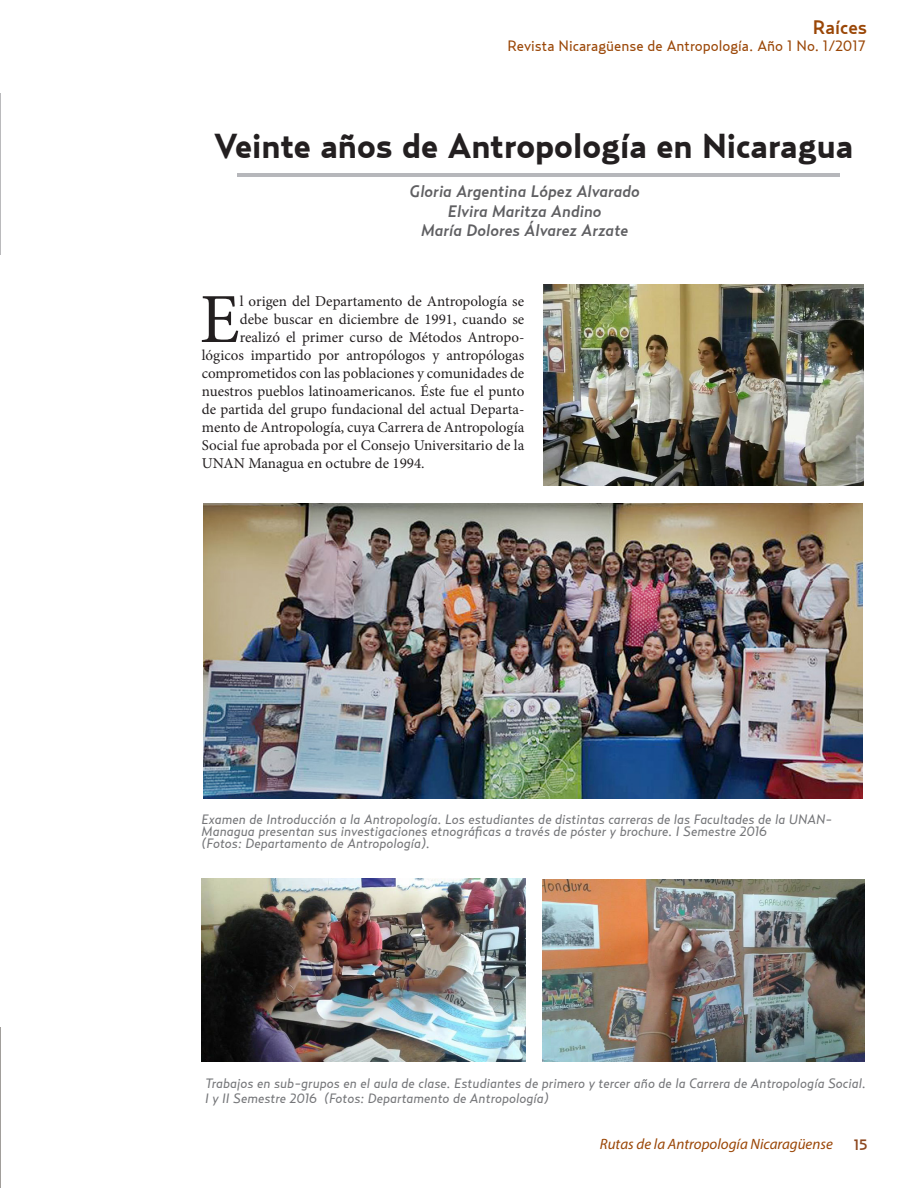
<style>
.page{position:relative;width:918px;height:1188px;background:#fff}
.page>*{position:absolute;margin:0;border:0;box-sizing:border-box;transform-origin:0 0}
.CUERPO_DE_TEXTO{font:70.35px "Minion Pro";color:#231f20}
.t1{font:700 34.5px "Relay";color:#231f20}
.t2{font:500 19.5px "Relay";color:#9a4606}
.t3{font:italic 500 16.5px "Relay";color:#5f5f62}
.CUERPO_DE_TEXTO-2{font:15px "Minion Pro";color:#231f20}
.t4{font:15px "Relay";color:#9a4606}
.t5{font:italic 15px "Myriad Pro";color:#9a4606}
.t6{font:500 15px "Relay";color:#8d4820}
.t7{font:italic 13.5px/12px "Relay";color:#757679}
</style>
<div class="page">
<hr style="left:0;top:1027px;width:1px;height:161px;background:#201a12">
<hr style="left:0;top:93px;width:1px;height:162px;background:#78787c">
<hr style="left:237px;top:173px;width:603px;height:4px;background:#b6b7bb">
<img style="left:544px;top:284px;width:320px;height:202px">
<img style="left:203px;top:504px;width:660px;height:294px">
<img style="left:542px;top:879px;width:322px;height:182px">
<img style="left:202px;top:879px;width:324px;height:182px">
<h3 class="t2" style="left:813px;top:15px;width:56px">Raíces</h3>
<p class="t4" style="left:508px;top:37px;width:359px">Revista Nicaragüense de Antropología. Año 1 No. 1/2017</p>
<p class="t1" style="left:214px;top:125px;width:641px">Veinte años de Antropología en Nicaragua</p>
<p class="t3" style="left:410px;top:181px;width:232px">Gloria Argentina López Alvarado</p>
<p class="t3" style="left:448px;top:201px;width:155px">Elvira Maritza Andino</p>
<p class="t3" style="left:421px;top:221px;width:209px">María Dolores Álvarez Arzate</p>
<p class="CUERPO_DE_TEXTO" style="left:200px;top:272px;width:41px">E</p>
<p class="CUERPO_DE_TEXTO-2" style="left:240px;top:291px;width:286px">l origen del Departamento de Antropología se</p>
<p class="CUERPO_DE_TEXTO-2" style="left:240px;top:309px;width:286px">debe buscar en diciembre de 1991, cuando se</p>
<p class="CUERPO_DE_TEXTO-2" style="left:240px;top:327px;width:286px">realizó el primer curso de Métodos Antropo-</p>
<p class="CUERPO_DE_TEXTO-2" style="left:202px;top:345px;width:324px">lógicos impartido por antropólogos y antropólogas</p>
<p class="CUERPO_DE_TEXTO-2" style="left:202px;top:363px;width:324px">comprometidos con las poblaciones y comunidades de</p>
<p class="CUERPO_DE_TEXTO-2" style="left:202px;top:381px;width:324px">nuestros pueblos latinoamericanos. Éste fue el punto</p>
<p class="CUERPO_DE_TEXTO-2" style="left:202px;top:399px;width:324px">de partida del grupo fundacional del actual Departa-</p>
<p class="CUERPO_DE_TEXTO-2" style="left:202px;top:417px;width:324px">mento de Antropología, cuya Carrera de Antropología</p>
<p class="CUERPO_DE_TEXTO-2" style="left:202px;top:435px;width:324px">Social fue aprobada por el Consejo Universitario de la</p>
<p class="CUERPO_DE_TEXTO-2" style="left:202px;top:453px;width:224px">UNAN Managua en octubre de 1994.</p>
<p class="t7" style="left:202px;top:813px;width:632px">Examen de Introducción a la Antropología. Los estudiantes de distintas carreras de las Facultades de la UNAN-<br>Managua presentan sus investigaciones etnográficas a través de póster y brochure. I Semestre 2016</p>
<p class="t7" style="left:202px;top:837px;width:230px">(Fotos: Departamento de Antropología).</p>
<p class="t7" style="left:205px;top:1075px;width:662px;line-height:15px">Trabajos en sub-grupos en el aula de clase. Estudiantes de primero y tercer año de la Carrera de Antropología Social.<br>I y II Semestre 2016 (Fotos: Departamento de Antropología)</p>
<p class="t5" style="left:600px;top:1135px;width:234px">Rutas de la Antropología Nicaragüense</p>
<p class="t6" style="left:854px;top:1136px;width:15px">15</p>
</div>
